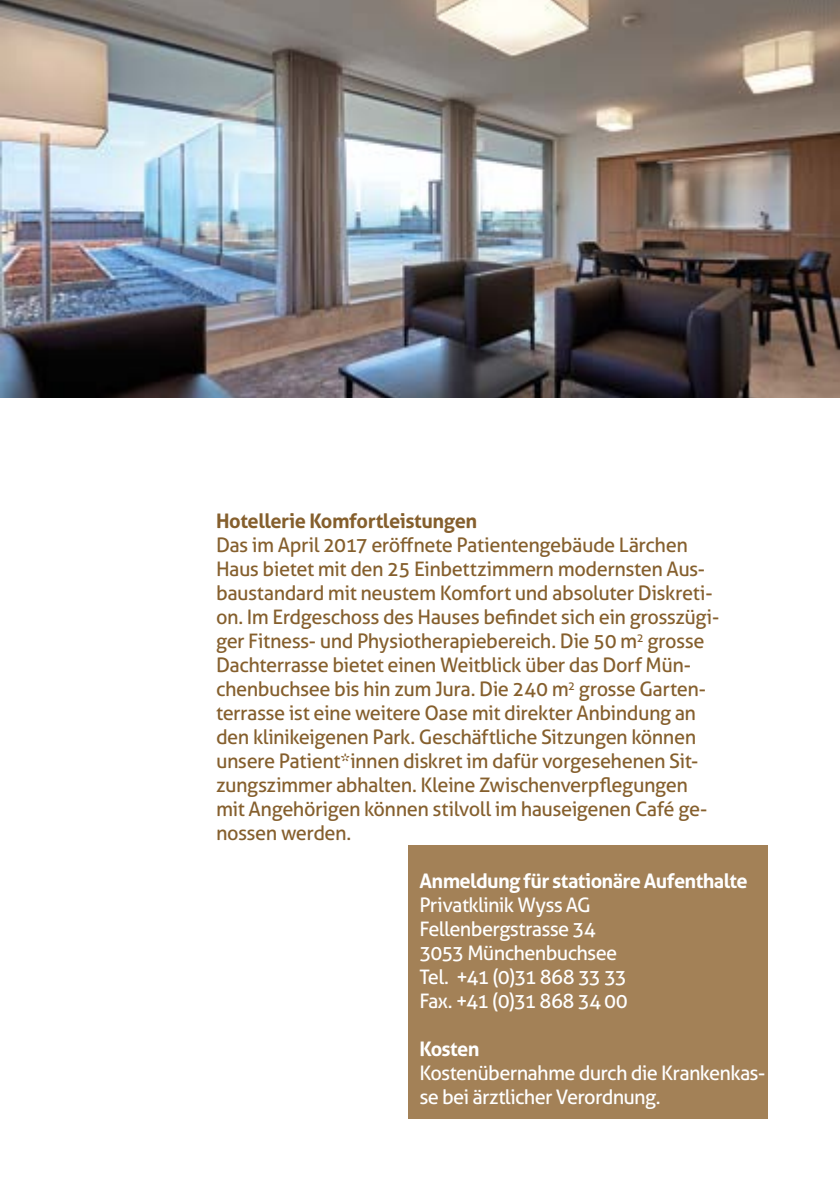
<style>
.page{position:relative;width:840px;height:1191px;background:#fff}
.page>*{position:absolute;margin:0;border:0;box-sizing:border-box;transform-origin:0 0}
.t1{font:20px/24px "Aller";letter-spacing:-.025em;color:#855f2d}
.t2{font:20px/24px "Aller";letter-spacing:-.035em;color:#fff}
.t3{font:700 20px "Aller";letter-spacing:-.03em;color:#fff}
.t4{font:700 20px "Aller";letter-spacing:-.025em;color:#855f2d}
</style>
<div class="page">
<img style="left:0;top:0;width:839px;height:397px">
<div style="left:408px;top:845px;width:359px;height:274px;background:#a38157"></div>
<p class="t4" style="left:216px;top:509px;width:262px">Hotellerie Komfortleistungen</p>
<p class="t1" style="left:216px;top:533px;width:504px">Das im April 2017 eröffnete Patientengebäude Lärchen Haus bietet mit den 25 Einbettzimmern modernsten Aus&shy;baustandard mit neustem Komfort und absoluter Diskreti&shy;on. Im Erdgeschoss des Hauses befindet sich ein grosszügi&shy;ger Fitness- und Physiotherapiebereich. Die 50 m<sup>2</sup> grosse Dachterrasse bietet einen Weitblick über das Dorf Mün&shy;chenbuchsee bis hin zum Jura. Die 240 m<sup>2</sup> grosse Garten&shy;terrasse ist eine weitere Oase mit direkter Anbindung an den klinikeigenen Park. Geschäftliche Sitzungen können unsere Patient*innen diskret im dafür vorgesehenen Sit&shy;zungszimmer abhalten. Kleine Zwischenverpflegungen mit Angehörigen können stilvoll im hauseigenen Café ge&shy;nossen werden.</p>
<p class="t3" style="left:419px;top:869px;width:329px">Anmeldung für stationäre Aufenthalte</p>
<p class="t2" style="left:419px;top:893px;width:210px">Privatklinik Wyss AG<br>Fellenbergstrasse 34<br>3053 Münchenbuchsee<br>Tel. +41 (0)31 868 33 33<br>Fax. +41 (0)31 868 34 00</p>
<p class="t3" style="left:419px;top:1037px;width:62px">Kosten</p>
<p class="t2" style="left:419px;top:1061px;width:347px">Kostenübernahme durch die Krankenkas&shy;se bei ärztlicher Verordnung.</p>
</div>
